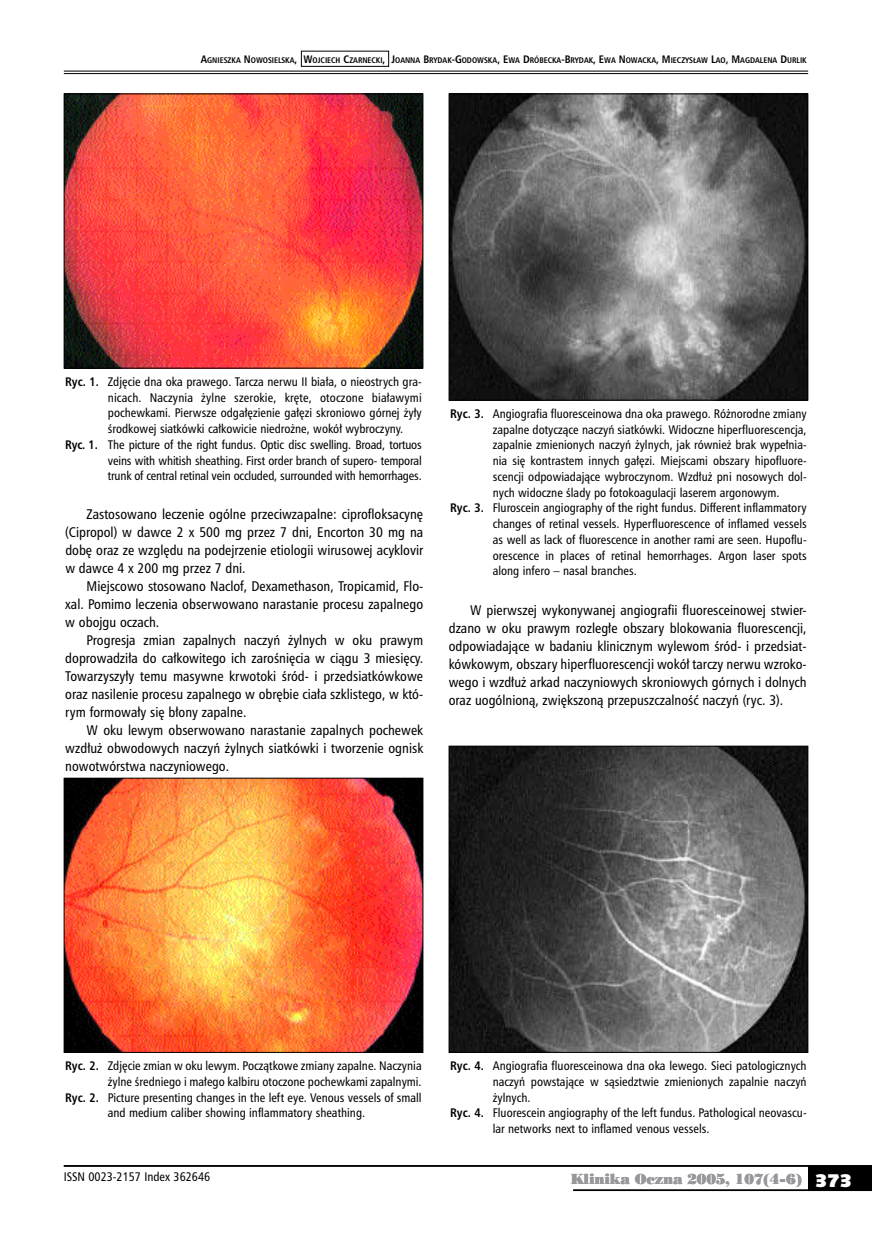
<style>
.page{position:relative;width:872px;height:1234px;background:#fff}
.page>*{position:absolute;margin:0;border:0;box-sizing:border-box;transform-origin:0 0}
.t1{font:13.5px/18px "Humnst 777 Cn PL";color:#000;text-align:justify}
.t2{font:13.5px "Poster Bodoni PL";letter-spacing:-.015em;color:#98989c}
.t3{font:12px "Humnst 777 Cn PL";color:#000}
.t4{font:700 7.8px "Humnst 777 Cn PL";color:#000}
.s1{font-size:10.5px}
.s2{font-size:7.5px}
.s3{font-weight:700}
.s4{font-family:"Humanst 531 U Blk PL";font-size:18px;color:#fff}
</style>
<div class="page">
<hr style="left:64px;top:71px;width:744px;height:1px;background:#000">
<hr style="left:64px;top:73px;width:744px;height:1px;background:#000">
<div style="left:808px;top:1165px;width:64px;height:25px;background:#000"></div>
<hr style="left:64px;top:1164px;width:808px;height:2px;background:#000">
<hr style="left:573px;top:1189px;width:299px;height:1px;background:#000">
<div style="left:301px;top:51px;width:88px;height:16px;border:1px solid #000"></div>
<img style="left:66px;top:96px;width:355px;height:270px">
<div style="left:64px;top:94px;width:359px;height:274px;border:1px solid #000"></div>
<img style="left:451px;top:96px;width:355px;height:302px">
<div style="left:449px;top:94px;width:359px;height:306px;border:1px solid #000"></div>
<img style="left:66px;top:779px;width:355px;height:271px">
<div style="left:64px;top:777px;width:359px;height:275px;border:1px solid #000"></div>
<img style="left:451px;top:747px;width:355px;height:303px">
<div style="left:449px;top:745px;width:359px;height:307px;border:1px solid #000"></div>
<p class="t4" style="left:201px;top:55px;width:607px"><span class="s1">A</span>GNIESZKA <span class="s1">N</span> OWOSIELSKA<span class="s1">, W</span>OJCIECH <span class="s1">C</span>ZARNECKI<span class="s1">, J</span> OANNA <span class="s1">B</span>RYDAK<span class="s1">--G</span>ODOWSKA<span class="s1">, E</span>WA <span class="s1">D</span> RÓBECKA<span class="s1">--B</span>RYDAK<span class="s1">, E</span>WA <span class="s1">N</span> OWACKA<span class="s1">, M</span>IECZYS<span class="s2">Ł</span>AW <span class="s1">L</span>AO<span class="s1">, M</span>AGDALENA <span class="s1">D</span> URLIK</p>
<p class="t3" style="left:65px;top:374px;width:357px"><span class="s3">Ryc. 1.</span> Zdjęcie dna oka prawego. Tarcza nerwu II biała, o nieostrych gra-</p>
<p class="t3" style="left:108px;top:389px;width:315px">nicach. Naczynia żylne szerokie, kręte, otoczone białawymi</p>
<p class="t3" style="left:108px;top:405px;width:315px">pochewkami. Pierwsze odgałęzienie gałęzi skroniowo górnej żyły</p>
<p class="t3" style="left:108px;top:421px;width:297px">środkowej siatkówki całkowicie niedrożne, wokół wybroczyny.</p>
<p class="t3" style="left:65px;top:436px;width:358px"><span class="s3">Ryc. 1.</span> The picture of the right fundus. Optic disc swelling. Broad, tortuos</p>
<p class="t3" style="left:108px;top:452px;width:315px">veins with whitish sheathing. First order branch of supero- temporal</p>
<p class="t3" style="left:108px;top:468px;width:315px">trunk of central retinal vein occluded, surrounded with hemorrhages.</p>
<p class="t1" style="left:65px;top:505px;width:359px;text-indent:21px">Zastosowano leczenie ogólne przeciwzapalne: ciprofloksacynę (Cipropol) w dawce 2 x 500 mg przez 7 dni, Encorton 30 mg na dobę oraz ze względu na podejrzenie etiologii wirusowej acyklovir w dawce 4 x 200 mg przez 7 dni.</p>
<p class="t1" style="left:65px;top:577px;width:359px;text-indent:21px">Miejscowo stosowano Naclof, Dexamethason, Tropicamid, Flo&shy;xal. Pomimo leczenia obserwowano narastanie procesu zapalnego w obojgu oczach.</p>
<p class="t1" style="left:65px;top:630px;width:359px;text-indent:21px">Progresja zmian zapalnych naczyń żylnych w oku prawym doprowadziła do całkowitego ich zarośnięcia w ciągu 3 miesięcy.<br>Towarzyszyły temu masywne krwotoki śród- i przedsiatkówkowe oraz nasilenie procesu zapalnego w obrębie ciała szklistego, w któ&shy;rym formowały się błony zapalne.</p>
<p class="t1" style="left:65px;top:720px;width:359px;text-indent:21px">W oku lewym obserwowano narastanie zapalnych pochewek wzdłuż obwodowych naczyń żylnych siatkówki i tworzenie ognisk nowotwórstwa naczyniowego.</p>
<p class="t3" style="left:450px;top:406px;width:358px"><span class="s3">Ryc. 3.</span> Angiografia fluoresceinowa dna oka prawego. Różnorodne zmiany</p>
<p class="t3" style="left:493px;top:421px;width:315px">zapalne dotyczące naczyń siatkówki. Widoczne hiperfluorescencja,</p>
<p class="t3" style="left:493px;top:437px;width:314px">zapalnie zmienionych naczyń żylnych, jak również brak wypełnia-</p>
<p class="t3" style="left:493px;top:453px;width:314px">nia się kontrastem innych gałęzi. Miejscami obszary hipofluore-</p>
<p class="t3" style="left:493px;top:468px;width:314px">scencji odpowiadające wybroczynom. Wzdłuż pni nosowych dol-</p>
<p class="t3" style="left:493px;top:484px;width:288px">nych widoczne ślady po fotokoagulacji laserem argonowym.</p>
<p class="t3" style="left:450px;top:500px;width:358px"><span class="s3">Ryc. 3.</span> Fluroscein angiography of the right fundus. Different inflammatory</p>
<p class="t3" style="left:493px;top:516px;width:315px">changes of retinal vessels. Hyperfluorescence of inflamed vessels</p>
<p class="t3" style="left:493px;top:531px;width:314px">as well as lack of fluorescence in another rami are seen. Hupoflu-</p>
<p class="t3" style="left:493px;top:547px;width:315px">orescence in places of retinal hemorrhages. Argon laser spots</p>
<p class="t3" style="left:493px;top:563px;width:145px">along infero – nasal branches.</p>
<p class="t1" style="left:449px;top:600px;width:359px;text-indent:21px">W pierwszej wykonywanej angiografii fluoresceinowej stwier&shy;dzano w oku prawym rozległe obszary blokowania fluorescencji, odpowiadające w badaniu klinicznym wylewom śród- i przedsiat&shy;kówkowym, obszary hiperfluorescencji wokół tarczy nerwu wzroko&shy;wego i wzdłuż arkad naczyniowych skroniowych górnych i dolnych oraz uogólnioną, zwiększoną przepuszczalność naczyń (ryc. 3).</p>
<p class="t3" style="left:65px;top:1057px;width:358px"><span class="s3">Ryc. 2.</span> Zdjęcie zmian w oku lewym. Początkowe zmiany zapalne. Naczynia</p>
<p class="t3" style="left:108px;top:1073px;width:315px">żylne średniego i małego kalbiru otoczone pochewkami zapalnymi.</p>
<p class="t3" style="left:65px;top:1089px;width:358px"><span class="s3">Ryc. 2.</span> Picture presenting changes in the left eye. Venous vessels of small</p>
<p class="t3" style="left:108px;top:1105px;width:259px">and medium caliber showing inflammatory sheathing.</p>
<p class="t3" style="left:64px;top:1168px;width:148px">ISSN 0023-2157 Index 362646</p>
<p class="t3" style="left:450px;top:1057px;width:358px"><span class="s3">Ryc. 4.</span> Angiografia fluoresceinowa dna oka lewego. Sieci patologicznych</p>
<p class="t3" style="left:493px;top:1073px;width:315px">naczyń powstające w sąsiedztwie zmienionych zapalnie naczyń</p>
<p class="t3" style="left:493px;top:1089px;width:39px">żylnych.</p>
<p class="t3" style="left:450px;top:1105px;width:357px"><span class="s3">Ryc. 4.</span> Fluorescein angiography of the left fundus. Pathological neovascu-</p>
<p class="t3" style="left:493px;top:1120px;width:218px">lar networks next to inflamed venous vessels.</p>
<p class="t2" style="left:570px;top:1169px;width:283px">Klinika Oczna 2005, 107(4-6) <span class="s4">373</span></p>
</div>
